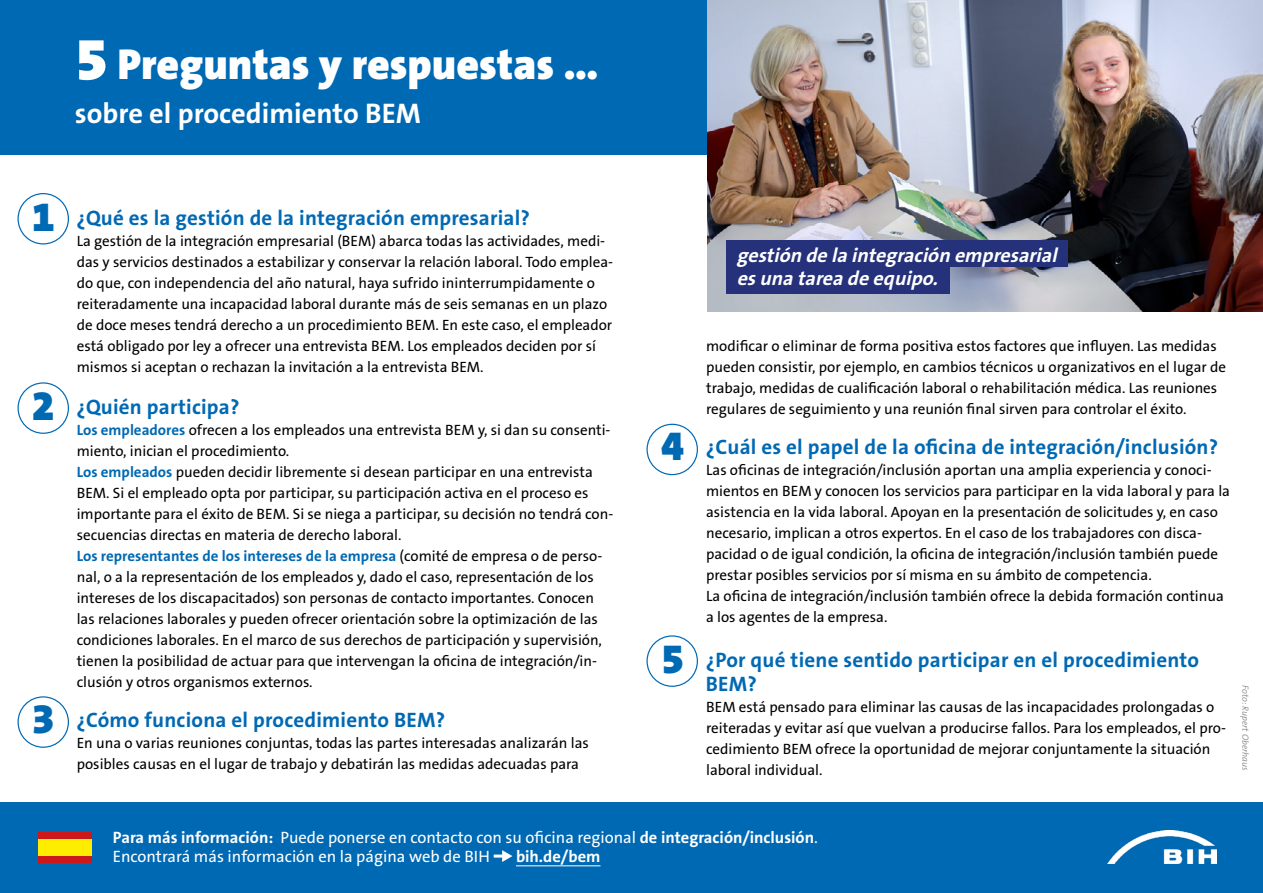
<style>
.page{position:relative;width:1263px;height:893px;background:#fff}
.page>*{position:absolute;margin:0;border:0;box-sizing:border-box;transform-origin:0 0}
.BIH_H2{font:900 43.5px "The Sans B W9";color:#fff}
.BIH_H2-2{font:700 28.5px "The Sans B W7";color:#fff}
.BIH_H3{font:700 21px/24px "The Sans B W7";letter-spacing:.01em;color:#0069b4}
.t1{font:italic 700 19.95px/23.9px "The Sans B W7";color:#fff}
.t2{font:16.5px "The Sans B W5 Plain";color:#fff}
.t3{font:700 16.5px "The Sans B W7";color:#fff}
.BIH_P{font:15px/21px "The Sans B W5 Plain";color:#000}
.t4{font:italic 300 9px "The Sans B W4";color:#878787}
.s1{font-size:60px}
.s2{font-family:"The Sans B W9";font-weight:900;font-size:42px}
.s3{font-family:"The Sans B W7";font-weight:700;color:#0069b4}
.s4{font-family:"The Sans B W7";font-weight:700}
</style>
<div class="page">
<div style="left:0;top:802px;width:1263px;height:91px;background:#0069b4"></div>
<img style="left:1108px;top:830px;width:108px;height:33px">
<div style="left:0;top:0;width:1263px;height:154px;background:#0069b4"></div>
<hr style="left:516px;top:865px;width:84px;height:1px;background:#fff">
<svg style="left:494px;top:850px;width:18px;height:12px"></svg>
<img style="left:707px;top:0;width:556px;height:311px">
<div style="left:646px;top:635px;width:52px;height:52px;border:1px solid #0069b4;border-radius:50%"></div>
<div style="left:646px;top:424px;width:52px;height:51px;border:1px solid #0069b4;border-radius:50%"></div>
<div style="left:18px;top:696px;width:51px;height:52px;border:1px solid #0069b4;border-radius:50%"></div>
<div style="left:18px;top:382px;width:51px;height:52px;border:1px solid #0069b4;border-radius:50%"></div>
<div style="left:18px;top:193px;width:51px;height:51px;border:1px solid #0069b4;border-radius:50%"></div>
<div style="left:726px;top:241px;width:342px;height:26px;background:#25317a"></div>
<div style="left:726px;top:267px;width:224px;height:27px;background:#25317a"></div>
<div style="left:38px;top:832px;width:53px;height:10px;background:#cd1719"></div>
<div style="left:38px;top:853px;width:53px;height:10px;background:#cd1719"></div>
<div style="left:38px;top:839px;width:53px;height:17px;background:#ffed00"></div>
<h2 class="BIH_H2" style="left:75px;top:37px;width:525px"><span class="s1">5</span> Preguntas y respuestas …</h2>
<h2 class="BIH_H2-2" style="left:75px;top:95px;width:347px">sobre el procedimiento BEM</h2>
<h3 class="BIH_H3" style="left:32px;top:206px;width:500px"><span class="s2">1</span> ¿Qué es la gestión de la integración empresarial?</h3>
<p class="BIH_P" style="left:77px;top:230px;width:538px">La gestión de la integración empresarial (BEM) abarca todas las actividades, medi&shy;das y servicios destinados a estabilizar y conservar la relación laboral. Todo emplea&shy;do que, con independencia del año natural, haya sufrido ininterrumpidamente o reiteradamente una incapacidad laboral durante más de seis semanas en un plazo de doce meses tendrá derecho a un procedimiento BEM. En este caso, el empleador está obligado por ley a ofrecer una entrevista BEM. Los empleados deciden por sí mismos si aceptan o rechazan la invitación a la entrevista BEM.</p>
<h3 class="BIH_H3" style="left:32px;top:395px;width:209px"><span class="s2">2</span> ¿Quién participa?</h3>
<p class="BIH_P" style="left:77px;top:419px;width:535px"><span class="s3">Los empleadores</span> ofrecen a los empleados una entrevista BEM y, si dan su consenti&shy;miento, inician el procedimiento.</p>
<p class="BIH_P" style="left:77px;top:461px;width:538px"><span class="s3">Los empleados</span> pueden decidir libremente si desean participar en una entrevista BEM. Si el empleado opta por participar, su participación activa en el proceso es importante para el éxito de BEM. Si se niega a participar, su decisión no tendrá con&shy;secuencias directas en materia de derecho laboral.</p>
<p class="BIH_P" style="left:77px;top:545px;width:527px"><span class="s3">Los representantes de los intereses de la empresa</span> (comité de empresa o de perso&shy;nal, o a la representación de los empleados y, dado el caso, representación de los intereses de los discapacitados) son personas de contacto importantes. Conocen las relaciones laborales y pueden ofrecer orientación sobre la optimización de las condiciones laborales. En el marco de sus derechos de participación y supervisión, tienen la posibilidad de actuar para que intervengan la oficina de integración/in&shy;clusión y otros organismos externos.</p>
<h3 class="BIH_H3" style="left:32px;top:708px;width:415px"><span class="s2">3</span> ¿Cómo funciona el procedimiento BEM?</h3>
<p class="BIH_P" style="left:77px;top:733px;width:514px">En una o varias reuniones conjuntas, todas las partes interesadas analizarán las posibles causas en el lugar de trabajo y debatirán las medidas adecuadas para</p>
<p class="t1" style="left:737px;top:243px;width:327px">gestión de la integración empresarial esuna tarea de equipo.</p>
<p class="BIH_P" style="left:706px;top:335px;width:521px">modificar o eliminar de forma positiva estos factores que influyen. Las medidas pueden consistir, por ejemplo, en cambios técnicos u organizativos en el lugar de trabajo, medidas de cualificación laboral o rehabilitación médica. Las reuniones regulares de seguimiento y una reunión final sirven para controlar el éxito.</p>
<h3 class="BIH_H3" style="left:661px;top:435px;width:558px"><span class="s2">4</span> ¿Cuál es el papel de la oficina de integración/inclusión?</h3>
<p class="BIH_P" style="left:706px;top:460px;width:525px">Las oficinas de integración/inclusión aportan una amplia experiencia y conoci&shy;mientos en BEM y conocen los servicios para participar en la vida laboral y para la asistencia en la vida laboral. Apoyan en la presentación de solicitudes y, en caso necesario, implican a otros expertos. En el caso de los trabajadores con disca&shy;pacidad o de igual condición, la oficina de integración/inclusión también puede prestar posibles servicios por sí misma en su ámbito de competencia.</p>
<p class="BIH_P" style="left:706px;top:586px;width:519px">La oficina de integración/inclusión también ofrece la debida formación continua a los agentes de la empresa.</p>
<h3 class="BIH_H3" style="left:706px;top:648px;width:495px;text-indent:-44px"><span class="s2">5</span> ¿Por qué tiene sentido participar en el procedimiento<br>BEM?</h3>
<p class="BIH_P" style="left:706px;top:697px;width:521px">BEM está pensado para eliminar las causas de las incapacidades prolongadas o reiteradas y evitar así que vuelvan a producirse fallos. Para los empleados, el pro&shy;cedimiento BEM ofrece la oportunidad de mejorar conjuntamente la situación laboral individual.</p>
<p class="t4" style="left:1251px;top:685px;width:87px;rotate:90deg">Foto: Rupert Oberhaus</p>
<p class="t2" style="left:113px;top:826px;width:706px"><span class="s4">Para más información:</span> Puede ponerse en contacto con su oficina regional <span class="s4">de integración/inclusión</span>.</p>
<p class="t2" style="left:113px;top:846px;width:379px">Encontrará más información en la página web de BIH</p>
<p class="t3" style="left:516px;top:846px;width:86px">bih.de/bem</p>
</div>
